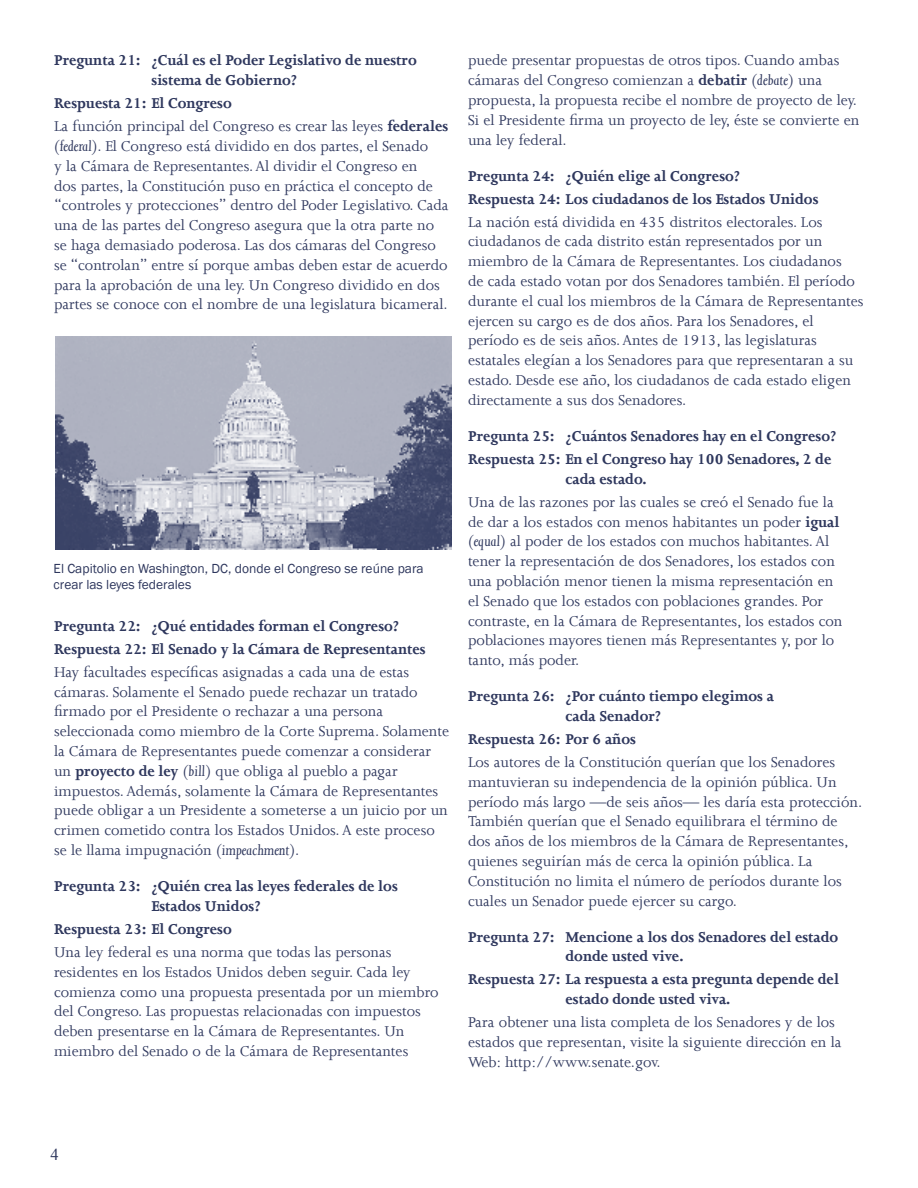
<style>
.page{position:relative;width:918px;height:1188px;background:#fff}
.page>*{position:absolute;margin:0;border:0;box-sizing:border-box;transform-origin:0 0}
.Normal_last{font:16.5px/19.8px "Joanna";color:#2e375d}
.questions{font:700 16.5px/19.8px "Joanna";color:#2e375d}
.answer{font:700 16.5px/19.8px "Joanna";color:#2e375d}
.t1{font:16.5px "Times New Roman";color:#2e375d}
.t2{font:13.5px/16.5px "Franklin Gothic";color:#2e375d}
.s1{font-weight:700}
.s2{font-style:italic}
</style>
<div class="page">
<img style="left:55px;top:337px;width:396px;height:212px">
<p class="questions" style="left:152px;top:50px;width:267px;text-indent:-98px">Pregunta 21: ¿Cuál es el Poder Legislativo de nuestro sistema de Gobierno?</p>
<p class="answer" style="left:54px;top:93px;width:179px">Respuesta 21: El Congreso</p>
<p class="Normal_last" style="left:54px;top:116px;width:396px">La función principal del Congreso es crear las leyes <span class="s1">federales </span><span class="s2">(federal)</span>. El Congreso está dividido en dos partes, el Senado<br>y la Cámara de Representantes. Al dividir el Congreso en<br>dos partes, la Constitución puso en práctica el concepto de “controles y protecciones” dentro del Poder Legislativo. Cada una de las partes del Congreso asegura que la otra parte no se haga demasiado poderosa. Las dos cámaras del Congreso se “controlan” entre sí porque ambas deben estar de acuerdo para la aprobación de una ley. Un Congreso dividido en dos partes se conoce con el nombre de una legislatura bicameral.</p>
<p class="t2" style="left:54px;top:560px;width:372px">El Capitolio en Washington, DC, donde el Congreso se reúne para crear las leyes federales</p>
<p class="questions" style="left:54px;top:615px;width:347px">Pregunta 22: ¿Qué entidades forman el Congreso?</p>
<p class="answer" style="left:54px;top:638px;width:373px">Respuesta 22: El Senado y la Cámara de Representantes</p>
<p class="Normal_last" style="left:54px;top:662px;width:397px">Hay facultades específicas asignadas a cada una de estas cámaras. Solamente el Senado puede rechazar un tratado firmado por el Presidente o rechazar a una persona seleccionada como miembro de la Corte Suprema. Solamente la Cámara de Representantes puede comenzar a considerar un <span class="s1">proyecto de ley</span> <span class="s2">(bill)</span> que obliga al pueblo a pagar impuestos. Además, solamente la Cámara de Representantes puede obligar a un Presidente a someterse a un juicio por un crimen cometido contra los Estados Unidos. A este proceso se le llama impugnación <span class="s2">(impeachment)</span>.</p>
<p class="questions" style="left:152px;top:876px;width:248px;text-indent:-98px">Pregunta 23: ¿Quién crea las leyes federales de los<br>Estados Unidos?</p>
<p class="answer" style="left:54px;top:919px;width:179px">Respuesta 23: El Congreso</p>
<p class="Normal_last" style="left:54px;top:942px;width:386px">Una ley federal es una norma que todas las personas residentes en los Estados Unidos deben seguir. Cada ley comienza como una propuesta presentada por un miembro del Congreso. Las propuestas relacionadas con impuestos deben presentarse en la Cámara de Representantes. Un miembro del Senado o de la Cámara de Representantes</p>
<p class="Normal_last" style="left:468px;top:50px;width:393px">puede presentar propuestas de otros tipos. Cuando ambas cámaras del Congreso comienzan a <span class="s1">debatir</span> <span class="s2">(debate)</span> una propuesta, la propuesta recibe el nombre de proyecto de ley.<br>Si el Presidente firma un proyecto de ley, éste se convierte en una ley federal.</p>
<p class="questions" style="left:468px;top:165px;width:274px">Pregunta 24: ¿Quién elige al Congreso?</p>
<p class="answer" style="left:468px;top:188px;width:352px">Respuesta 24: Los ciudadanos de los Estados Unidos</p>
<p class="Normal_last" style="left:468px;top:211px;width:397px">La nación está dividida en 435 distritos electorales. Los ciudadanos de cada distrito están representados por un miembro de la Cámara de Representantes. Los ciudadanos<br>de cada estado votan por dos Senadores también. El período durante el cual los miembros de la Cámara de Representantes ejercen su cargo es de dos años. Para los Senadores, el período es de seis años. Antes de 1913, las legislaturas estatales elegían a los Senadores para que representaran a su estado. Desde ese año, los ciudadanos de cada estado eligen directamente a sus dos Senadores.</p>
<p class="questions" style="left:468px;top:425px;width:370px">Pregunta 25: ¿Cuántos Senadores hay en el Congreso?</p>
<p class="answer" style="left:566px;top:449px;width:267px;text-indent:-98px">Respuesta 25: En el Congreso hay 100 Senadores, 2 de cada estado.</p>
<p class="Normal_last" style="left:468px;top:491px;width:376px">Una de las razones por las cuales se creó el Senado fue la de dar a los estados con menos habitantes un poder <span class="s1">igual </span><span class="s2">(equal)</span> al poder de los estados con muchos habitantes. Al tener la representación de dos Senadores, los estados con una población menor tienen la misma representación en el Senado que los estados con poblaciones grandes. Por contraste, en la Cámara de Representantes, los estados con poblaciones mayores tienen más Representantes y, por lo tanto, más poder.</p>
<p class="questions" style="left:566px;top:686px;width:210px;text-indent:-98px">Pregunta 26: ¿Por cuánto tiempo elegimos a cada Senador?</p>
<p class="answer" style="left:468px;top:729px;width:169px">Respuesta 26: Por 6 años</p>
<p class="Normal_last" style="left:468px;top:752px;width:396px">Los autores de la Constitución querían que los Senadores mantuvieran su independencia de la opinión pública. Un período más largo —de seis años— les daría esta protección.<br>También querían que el Senado equilibrara el término de dos años de los miembros de la Cámara de Representantes, quienes seguirían más de cerca la opinión pública. La Constitución no limita el número de períodos durante los cuales un Senador puede ejercer su cargo.</p>
<p class="questions" style="left:566px;top:926px;width:274px;text-indent:-98px">Pregunta 27: Mencione a los dos Senadores del estado donde usted vive.</p>
<p class="answer" style="left:566px;top:969px;width:275px;text-indent:-98px">Respuesta 27: La respuesta a esta pregunta depende del estado donde usted viva.</p>
<p class="Normal_last" style="left:468px;top:1012px;width:375px">Para obtener una lista completa de los Senadores y de los estados que representan, visite la siguiente dirección en la<br>Web: http://www.senate.gov.</p>
<p class="t1" style="left:50px;top:1144px;width:10px">4</p>
</div>
